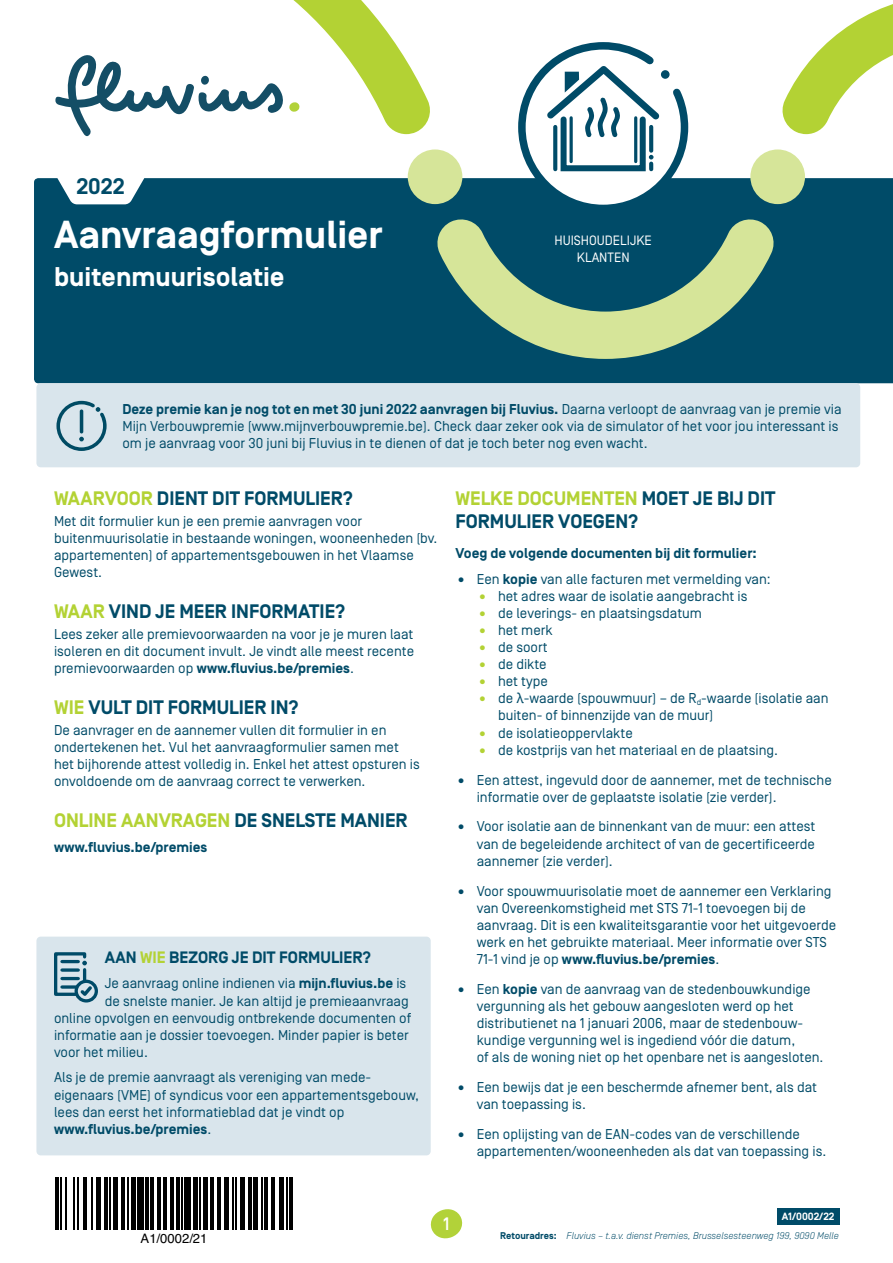
<style>
.page{position:relative;width:893px;height:1263px;background:#fff}
.page>*{position:absolute;margin:0;border:0;box-sizing:border-box;transform-origin:0 0}
.t1{font:700 39px "Simplon Norm";color:#fff}
.t2{font:700 27px "Simplon Norm";color:#fff}
.t3{font:700 22.5px "Simplon Norm";color:#004b68}
.titel_Niv__1{font:700 19.5px/23.4px "Simplon Norm";color:#004b68}
.titel_Niv__1-2{font:700 19.5px "Simplon Norm";color:#b3d234}
.t4{font:500 18px "Simplon Norm";color:#fff}
.t5{font:700 16.5px "Simplon Norm";color:#004b68}
.body{font:14.25px/17.1px "Simplon Norm";color:#004b68}
.tussentitel{font:700 14.25px "Simplon Norm";color:#004b68}
.body_9_5pt{font:700 14.25px "Simplon Norm";color:#004b68}
.t6{font:13.5px/16.2px "Simplon Norm";color:#fff;text-align:center}
.t7{font:13.05px "Helvetica";color:#000}
.t8{font:700 10.5px "Simplon Norm";color:#fff}
.t9{font:italic 300 9.75px "Simplon Norm";color:#004b68}
.s1{font-weight:700}
.s2{color:#b3d234}
.s3{color:#004b68}
.s4{font-family:"Helvetica Neue"}
.s5{font-weight:700;font-style:normal}
</style>
<div class="page">
<svg style="left:431px;top:1209px;width:31px;height:29px"></svg>
<div style="left:34px;top:178px;width:859px;height:205px;background:#004b68"></div>
<div style="left:750px;top:149px;width:55px;height:55px;background:#d6e599;border-radius:50%"></div>
<svg style="left:434px;top:216px;width:343px;height:143px;fill:#004b68"></svg>
<svg style="left:782px;top:4px;width:111px;height:131px"></svg>
<svg style="left:86px;top:0;width:344px;height:137px"></svg>
<div style="left:408px;top:149px;width:54px;height:55px;background:#d6e599;border-radius:50%"></div>
<svg style="left:55px;top:54px;width:244px;height:82px"></svg>
<svg style="left:514px;top:42px;width:178px;height:174px"></svg>
<div style="left:777px;top:1207px;width:62px;height:17px;background:#004b68"></div>
<hr style="left:56px;top:1177px;width:3px;height:52px;background:#000">
<hr style="left:61px;top:1177px;width:1px;height:52px;background:#000">
<hr style="left:65px;top:1177px;width:2px;height:52px;background:#000">
<hr style="left:74px;top:1177px;width:1px;height:52px;background:#000">
<hr style="left:77px;top:1177px;width:2px;height:52px;background:#000">
<hr style="left:83px;top:1177px;width:4px;height:52px;background:#000">
<hr style="left:92px;top:1177px;width:1px;height:52px;background:#000">
<div style="left:96px;top:1177px;width:5px;height:52px;background:#000"></div>
<hr style="left:105px;top:1177px;width:3px;height:52px;background:#000">
<hr style="left:110px;top:1177px;width:1px;height:52px;background:#000">
<div style="left:113px;top:1177px;width:5px;height:52px;background:#000"></div>
<hr style="left:121px;top:1177px;width:3px;height:52px;background:#000">
<hr style="left:128px;top:1177px;width:1px;height:52px;background:#000">
<div style="left:131px;top:1177px;width:5px;height:52px;background:#000"></div>
<div style="left:137px;top:1177px;width:7px;height:52px;background:#000"></div>
<hr style="left:145px;top:1177px;width:4px;height:52px;background:#000">
<hr style="left:150px;top:1177px;width:4px;height:52px;background:#000">
<hr style="left:157px;top:1177px;width:3px;height:52px;background:#000">
<hr style="left:163px;top:1177px;width:4px;height:52px;background:#000">
<hr style="left:170px;top:1177px;width:3px;height:52px;background:#000">
<hr style="left:177px;top:1177px;width:3px;height:52px;background:#000">
<hr style="left:181px;top:1177px;width:2px;height:52px;background:#000">
<div style="left:185px;top:1177px;width:6px;height:52px;background:#000"></div>
<div style="left:193px;top:1177px;width:5px;height:52px;background:#000"></div>
<hr style="left:199px;top:1177px;width:2px;height:52px;background:#000">
<div style="left:203px;top:1177px;width:5px;height:52px;background:#000"></div>
<hr style="left:211px;top:1177px;width:3px;height:52px;background:#000">
<hr style="left:217px;top:1177px;width:4px;height:52px;background:#000">
<div style="left:224px;top:1177px;width:5px;height:52px;background:#000"></div>
<hr style="left:232px;top:1177px;width:2px;height:52px;background:#000">
<hr style="left:235px;top:1177px;width:2px;height:52px;background:#000">
<div style="left:240px;top:1177px;width:5px;height:52px;background:#000"></div>
<hr style="left:248px;top:1177px;width:4px;height:52px;background:#000">
<div style="left:253px;top:1177px;width:5px;height:52px;background:#000"></div>
<hr style="left:261px;top:1177px;width:2px;height:52px;background:#000">
<hr style="left:265px;top:1177px;width:3px;height:52px;background:#000">
<hr style="left:271px;top:1177px;width:4px;height:52px;background:#000">
<div style="left:279px;top:1177px;width:5px;height:52px;background:#000"></div>
<hr style="left:286px;top:1177px;width:2px;height:52px;background:#000">
<hr style="left:289px;top:1177px;width:4px;height:52px;background:#000">
<div style="left:36px;top:936px;width:395px;height:219px;background:#d9e5ec;border-radius:4px"></div>
<svg style="left:76px;top:981px;width:20px;height:20px"></svg>
<div style="left:75px;top:980px;width:23px;height:22px;border:3px solid #004b68;border-radius:50%"></div>
<svg style="left:54px;top:952px;width:38px;height:45px"></svg>
<div style="left:36px;top:383px;width:824px;height:84px;background:#d9e5ec;border-radius:4px"></div>
<svg style="left:56px;top:401px;width:51px;height:50px"></svg>
<h3 class="t3" style="left:76px;top:174px;width:50px">2022</h3>
<h1 class="t1" style="left:54px;top:214px;width:330px">Aanvraagformulier</h1>
<h2 class="t2" style="left:54px;top:262px;width:232px">buitenmuurisolatie</h2>
<p class="t6" style="left:554px;top:233px;width:99px">HUISHOUDELIJKE<br>KLANTEN</p>
<p class="body" style="left:122px;top:401px;width:721px"><span class="s1">Deze premie kan je nog tot en met 30 juni 2022 aanvragen bij Fluvius.</span> Daarna verloopt de aanvraag van je premie via<br>Mijn Verbouwpremie (www.mijnverbouwpremie.be). Check daar zeker ook via de simulator of het voor jou interessant is om je aanvraag voor 30 juni bij Fluvius in te dienen of dat je toch beter nog even wacht.</p>
<p class="titel_Niv__1" style="left:54px;top:487px;width:301px"><span class="s2">WAARVOOR</span> DIENT DIT FORMULIER?</p>
<p class="body" style="left:54px;top:513px;width:385px">Met dit formulier kun je een premie aanvragen voor buitenmuurisolatie in bestaande woningen, wooneenheden (bv. appartementen) of appartementsgebouwen in het Vlaamse Gewest.</p>
<p class="titel_Niv__1" style="left:54px;top:600px;width:293px"><span class="s2">WAAR</span> VIND JE MEER INFORMATIE?</p>
<p class="body" style="left:54px;top:626px;width:362px;text-align:justify">Lees zeker alle premievoorwaarden na voor je je muren laat isoleren en dit document invult. Je vindt alle meest recente premievoorwaarden op <span class="s1">www.fluvius.be/premies</span>.</p>
<p class="titel_Niv__1" style="left:54px;top:696px;width:246px"><span class="s2">WIE</span> VULT DIT FORMULIER IN?</p>
<p class="body" style="left:54px;top:722px;width:367px">De aanvrager en de aannemer vullen dit formulier in en ondertekenen het. Vul het aanvraagformulier samen met het bijhorende attest volledig in. Enkel het attest opsturen is onvoldoende om de aanvraag correct te verwerken.</p>
<p class="titel_Niv__1-2" style="left:54px;top:810px;width:355px">ONLINE AANVRAGEN <span class="s3">DE SNELSTE MANIER</span></p>
<p class="body_9_5pt" style="left:54px;top:840px;width:155px">www.fluvius.be/premies</p>
<p class="t5" style="left:105px;top:948px;width:268px">AAN <span class="s2">WIE</span> BEZORG JE DIT FORMULIER?</p>
<p class="body" style="left:105px;top:975px;width:303px">Je aanvraag online indienen via <span class="s1">mijn.fluvius.be</span> is</p>
<p class="body" style="left:105px;top:992px;width:305px">de snelste manier. Je kan altijd je premieaanvraag</p>
<p class="body" style="left:54px;top:1009px;width:359px">online opvolgen en eenvoudig ontbrekende documenten of</p>
<p class="body" style="left:54px;top:1026px;width:356px">informatie aan je dossier toevoegen. Minder papier is beter</p>
<p class="body" style="left:54px;top:1044px;width:95px">voor het milieu.</p>
<p class="body" style="left:54px;top:1069px;width:367px">Als je de premie aanvraagt als vereniging van mede&shy;eigenaars (VME) of syndicus voor een appartementsgebouw, lees dan eerst het informatieblad dat je vindt op <span class="s1">www.fluvius.be/premies</span>.</p>
<p class="titel_Niv__1" style="left:455px;top:487px;width:321px"><span class="s2">WELKE DOCUMENTEN</span> MOET JE BIJ DIT<br>FORMULIER VOEGEN?</p>
<p class="tussentitel" style="left:455px;top:545px;width:303px">Voeg de volgende documenten bij dit formulier:</p>
<p class="body" style="left:455px;top:570px;width:317px">• Een <span class="s1">kopie</span> van alle facturen met vermelding van:</p>
<p class="body" style="left:477px;top:588px;width:272px"><span class="s2">•</span> het adres waar de isolatie aangebracht is</p>
<p class="body" style="left:477px;top:605px;width:227px"><span class="s2">•</span> de leverings- en plaatsingsdatum</p>
<p class="body" style="left:477px;top:622px;width:77px"><span class="s2">•</span> het merk</p>
<p class="body" style="left:477px;top:639px;width:72px"><span class="s2">•</span> de soort</p>
<p class="body" style="left:477px;top:656px;width:71px"><span class="s2">•</span> de dikte</p>
<p class="body" style="left:477px;top:673px;width:73px"><span class="s2">•</span> het type</p>
<p class="body" style="left:498px;top:690px;width:332px;text-indent:-21px"><span class="s2">•</span> de <span class="s4">λ</span>-waarde (spouwmuur) – de R<sub>d</sub>-waarde (isolatie aan buiten- of binnenzijde van de muur)</p>
<p class="body" style="left:477px;top:724px;width:158px"><span class="s2">•</span> de isolatieoppervlakte</p>
<p class="body" style="left:477px;top:741px;width:303px"><span class="s2">•</span> de kostprijs van het materiaal en de plaatsing.</p>
<p class="body" style="left:477px;top:771px;width:357px;text-indent:-21px">• Een attest, ingevuld door de aannemer, met de technische informatie over de geplaatste isolatie (zie verder).</p>
<p class="body" style="left:477px;top:818px;width:340px;text-align:justify;text-indent:-21px">• Voor isolatie aan de binnenkant van de muur: een attest van de begeleidende architect of van de gecertificeerde aannemer (zie verder).</p>
<p class="body" style="left:477px;top:882px;width:361px;text-indent:-21px">• Voor spouwmuurisolatie moet de aannemer een Verklaring van Overeenkomstigheid met STS 71-1 toevoegen bij de aanvraag. Dit is een kwaliteitsgarantie voor het uitgevoerde werk en het gebruikte materiaal. Meer informatie over STS 71-1 vind je op <span class="s1">www.fluvius.be/premies</span>.</p>
<p class="body" style="left:477px;top:981px;width:348px;text-indent:-21px">• Een <span class="s1">kopie</span> van de aanvraag van de stedenbouwkundige vergunning als het gebouw aangesloten werd op het distributienet na 1 januari 2006, maar de stedenbouw&shy;kundige vergunning wel is ingediend vóór die datum,<br>of als de woning niet op het openbare net is aangesloten.</p>
<p class="body" style="left:477px;top:1079px;width:342px;text-indent:-21px">• Een bewijs dat je een beschermde afnemer bent, als dat van toepassing is.</p>
<p class="body" style="left:477px;top:1126px;width:351px;text-indent:-21px">• Een oplijsting van de EAN-codes van de verschillende appartementen/wooneenheden als dat van toepassing is.</p>
<p class="t7" style="left:141px;top:1229px;width:68px">A1/0002/21</p>
<p class="t4" style="left:443px;top:1214px;width:8px">1</p>
<p class="t8" style="left:782px;top:1211px;width:54px">A1/0002/22</p>
<p class="t9" style="left:500px;top:1230px;width:340px"><span class="s5">Retouradres:</span> Fluvius – t.a.v. dienst Premies, Brusselsesteenweg 199, 9090 Melle</p>
</div>
